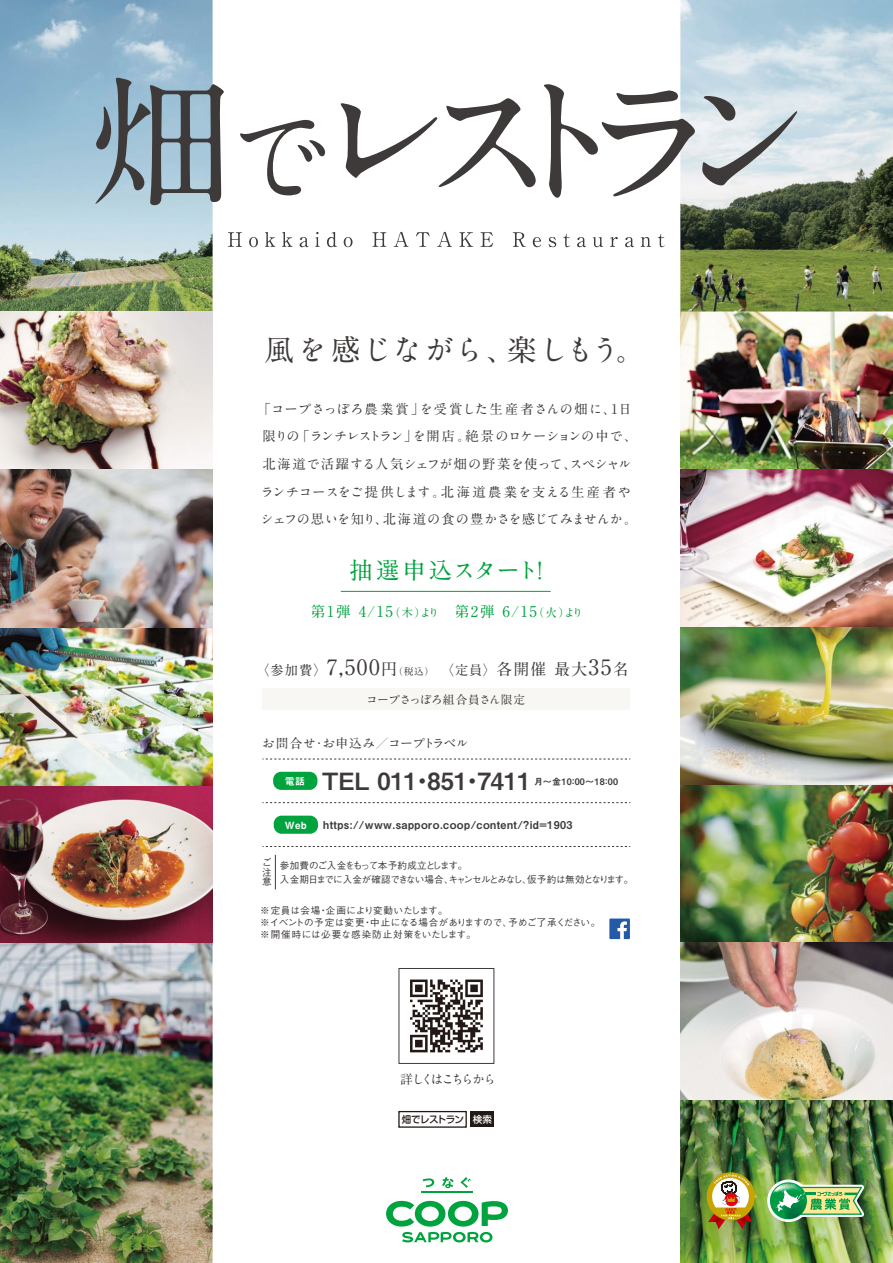
<style>
.page{position:relative;width:893px;height:1263px;background:#fff}
.page>*{position:absolute;margin:0;border:0;box-sizing:border-box;transform-origin:0 0}
.t1{font:700 29.7px "A1 Mincho Std";letter-spacing:.055em;color:#3e3a39}
.t2{font:23.7px "Midashi Go Pro MB31";color:#3e3a39}
.t3{font:700 23.4px "A1 Mincho Std";letter-spacing:.015em;color:#00a33e}
.t4{font:700 14.85px "A1 Mincho Std";letter-spacing:.1em;color:#00a33e}
.t5{font:700 13.35px/27.6px "A1 Mincho Std";letter-spacing:.01em;color:#3e3a39}
.t6{font:700 12.75px "A1 Mincho Std";color:#3e3a39}
.t7{font:700 12.75px "A1 Mincho Std";letter-spacing:-.18em;color:#3e3a39}
.t8{font:700 11.7px "A1 Mincho Std";letter-spacing:-.03em;color:#3e3a39}
.t9{font:10.8px "Midashi Go Pro MB31";letter-spacing:.04em;color:#3e3a39}
.t10{font:9.9px "Midashi Go Pro MB31";color:#fff}
.t11{font:500 9.6px/11.7px "Gothic BBB Pro";letter-spacing:.01em;color:#3e3a39}
.t12{font:500 9.6px/14.9px "Gothic BBB Pro";letter-spacing:-.08em;color:#3e3a39}
.t13{font:500 9.6px "Shin M Go Pro";letter-spacing:-.07em;color:#221815}
.t14{font:500 9.6px/9.6px "Gothic BBB Pro";letter-spacing:-.03em;color:#3e3a39;text-align:justify}
.t15{font:9px "Midashi Go Pro MB31";letter-spacing:.03em;color:#3e3a39}
.s1{font-size:11.7px}
.s2{font-size:21.3px}
.s3{font-size:15.9px}
.s4{font-size:9.6px}
.s5{color:#fff}
</style>
<div class="page">
<img style="left:0;top:0;width:213px;height:1263px">
<img style="left:680px;top:0;width:213px;height:1263px">
<svg style="left:707px;top:1172px;width:48px;height:48px"></svg>
<svg style="left:708px;top:1174px;width:45px;height:55px"></svg>
<img style="left:765px;top:1177px;width:101px;height:47px">
<svg style="left:402px;top:1232px;width:90px;height:10px"></svg>
<svg style="left:386px;top:1201px;width:122px;height:25px"></svg>
<hr style="left:421px;top:1191px;width:52px;height:1px;background:#00a33e">
<svg style="left:423px;top:1178px;width:11px;height:9px"></svg>
<svg style="left:461px;top:1177px;width:10px;height:11px"></svg>
<svg style="left:442px;top:1177px;width:12px;height:11px"></svg>
<svg style="left:228px;top:232px;width:14px;height:15px"></svg>
<svg style="left:249px;top:237px;width:9px;height:10px"></svg>
<svg style="left:265px;top:232px;width:10px;height:15px"></svg>
<svg style="left:282px;top:232px;width:10px;height:15px"></svg>
<svg style="left:300px;top:237px;width:9px;height:10px"></svg>
<svg style="left:315px;top:232px;width:5px;height:15px"></svg>
<svg style="left:327px;top:232px;width:10px;height:15px"></svg>
<svg style="left:344px;top:237px;width:8px;height:10px"></svg>
<svg style="left:372px;top:232px;width:14px;height:15px"></svg>
<svg style="left:394px;top:232px;width:14px;height:15px"></svg>
<svg style="left:416px;top:232px;width:14px;height:15px"></svg>
<svg style="left:437px;top:232px;width:15px;height:15px"></svg>
<svg style="left:459px;top:232px;width:14px;height:15px"></svg>
<svg style="left:480px;top:232px;width:13px;height:15px"></svg>
<svg style="left:513px;top:232px;width:13px;height:15px"></svg>
<svg style="left:533px;top:237px;width:8px;height:10px"></svg>
<svg style="left:549px;top:237px;width:7px;height:10px"></svg>
<svg style="left:563px;top:234px;width:7px;height:13px"></svg>
<svg style="left:577px;top:237px;width:9px;height:10px"></svg>
<svg style="left:593px;top:237px;width:10px;height:10px"></svg>
<svg style="left:610px;top:237px;width:8px;height:10px"></svg>
<svg style="left:625px;top:237px;width:9px;height:10px"></svg>
<svg style="left:641px;top:237px;width:10px;height:10px"></svg>
<svg style="left:658px;top:234px;width:7px;height:13px"></svg>
<svg style="left:95px;top:78px;width:129px;height:127px"></svg>
<svg style="left:240px;top:120px;width:85px;height:75px"></svg>
<svg style="left:341px;top:98px;width:195px;height:89px"></svg>
<svg style="left:544px;top:84px;width:151px;height:114px"></svg>
<svg style="left:702px;top:96px;width:95px;height:89px"></svg>
<svg style="left:609px;top:918px;width:21px;height:21px"></svg>
<div style="left:273px;top:772px;width:44px;height:18px;background:#00a33e;border-radius:8px"></div>
<div style="left:274px;top:816px;width:44px;height:18px;background:#00a33e;border-radius:8px"></div>
<svg style="left:263px;top:759px;width:367px;height:1px"></svg>
<svg style="left:263px;top:846px;width:367px;height:1px"></svg>
<svg style="left:263px;top:802px;width:367px;height:1px"></svg>
<hr style="left:275px;top:855px;width:1px;height:34px;background:#3e3a39">
<div style="left:263px;top:688px;width:367px;height:21px;background:#f8f7f4"></div>
<div style="left:398px;top:1111px;width:69px;height:17px;background:#fff;border:1px solid #221815"></div>
<div style="left:471px;top:1111px;width:23px;height:16px;background:#221815"></div>
<div style="left:399px;top:968px;width:95px;height:96px;border:1px solid #3e3a39"></div>
<svg style="left:410px;top:979px;width:73px;height:73px"></svg>
<hr style="left:341px;top:591px;width:210px;height:1px;background:#00a33e">
<h1 class="t1" style="left:264px;top:325px;width:383px">風を感じながら、楽しもう。</h1>
<p class="t5" style="left:257px;top:393px;width:381px">「コープさっぽろ農業賞」を受賞した生産者さんの畑に、1日限りの「ランチレストラン」を開店。絶景のロケーションの中で、北海道で活躍する人気シェフが畑の野菜を使って、スペシャルランチコースをご提供します。北海道農業を支える生産者やシェフの思いを知り、北海道の食の豊かさを感じてみませんか。</p>
<h3 class="t3" style="left:349px;top:551px;width:204px">抽選申込スタート！</h3>
<p class="t4" style="left:311px;top:599px;width:274px">第1弾 4/15<span class="s1">（木）より</span>　第2弾 6/15<span class="s1">（火）より</span></p>
<p class="t5" style="left:256px;top:654px;width:374px">〈参加費〉<span class="s2">7,500</span><span class="s3">円</span><span class="s4">（税込）</span> 〈定員〉<span class="s3">各開催 最大</span><span class="s2">35</span><span class="s3">名</span></p>
<p class="t8" style="left:366px;top:690px;width:160px">コープさっぽろ組合員さん限定</p>
<p class="t6" style="left:262px;top:732px;width:208px">お問合せ・お申込み／コープトラベル</p>
<p class="t10" style="left:285px;top:773px;width:22px">電話</p>
<h2 class="t2" style="left:322px;top:762px;width:210px">TEL 011・851・7411</h2>
<p class="t15" style="left:534px;top:774px;width:85px">月～金10：00～18：00</p>
<p class="t10" style="left:285px;top:817px;width:23px">Web</p>
<p class="t9" style="left:323px;top:816px;width:251px">https://www.sapporo.coop/content/?id=1903</p>
<p class="t14" style="left:262px;top:857px;width:11px">ご注意</p>
<p class="t12" style="left:280px;top:856px;width:355px">参加費のご入金をもって本予約成立とします。<br>入金期日までに入金が確認できない場合、キャンセルとみなし、仮予約は無効となります。</p>
<p class="t11" style="left:260px;top:903px;width:342px">※定員は会場・企画により変動いたします。　<br>※イベントの予定は変更・中止になる場合がありますので、予めご了承ください。※開催時には必要な感染防止対策をいたします。</p>
<p class="t7" style="left:400px;top:1069px;width:97px">詳しくはこちらから</p>
<p class="t13" style="left:402px;top:1112px;width:92px">畑でレストラン <span class="s5">検索</span></p>
</div>
